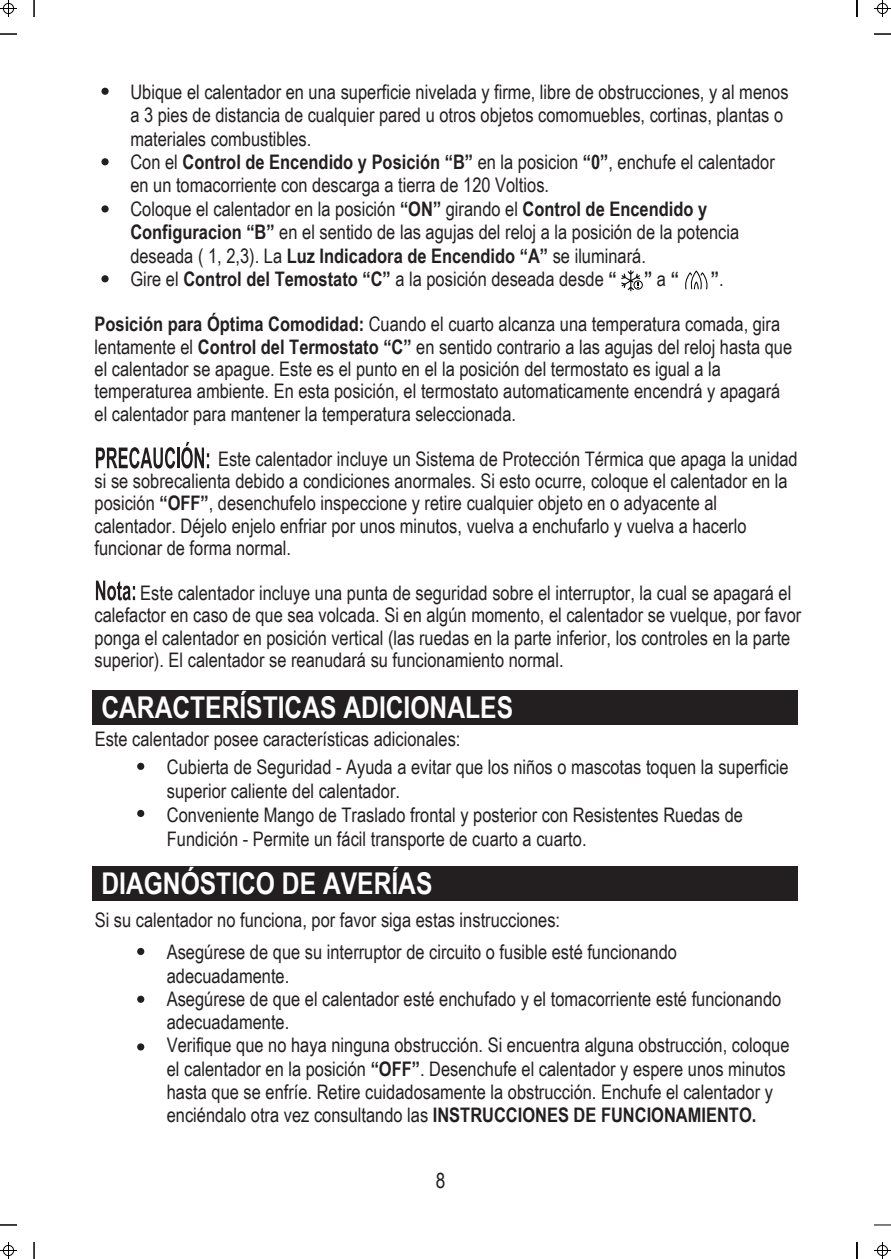
<style>
.page{position:relative;width:891px;height:1259px;background:#fff}
.page>*{position:absolute;margin:0;border:0;box-sizing:border-box;transform-origin:0 0}
.t1{font:700 30px "Arial Narrow";color:#fff}
.t2{font:21px "Arial Narrow";color:#231f20}
.t3{font:20px/22.4px "Arial Narrow";color:#231f20}
.t4{font:700 20px "Arial Narrow";color:#231f20}
.s1{font-weight:700}
.s2{font-weight:400}
</style>
<div class="page">
<div style="left:92px;top:690px;width:706px;height:35px;background:#231f20"></div>
<div style="left:92px;top:866px;width:706px;height:34px;background:#231f20"></div>
<svg style="left:101px;top:88px;width:8px;height:7px"></svg>
<svg style="left:101px;top:158px;width:8px;height:7px"></svg>
<svg style="left:101px;top:205px;width:8px;height:7px"></svg>
<svg style="left:101px;top:275px;width:8px;height:7px"></svg>
<svg style="left:137px;top:763px;width:7px;height:7px"></svg>
<svg style="left:137px;top:810px;width:7px;height:7px"></svg>
<svg style="left:137px;top:948px;width:7px;height:7px"></svg>
<svg style="left:137px;top:995px;width:7px;height:8px"></svg>
<svg style="left:137px;top:1043px;width:7px;height:7px"></svg>
<svg style="left:0;top:34px;width:17px;height:1px"></svg>
<svg style="left:0;top:1224px;width:17px;height:1px"></svg>
<svg style="left:34px;top:0;width:1px;height:17px"></svg>
<svg style="left:856px;top:0;width:1px;height:17px"></svg>
<svg style="left:34px;top:1242px;width:1px;height:17px"></svg>
<svg style="left:856px;top:1242px;width:1px;height:17px"></svg>
<svg style="left:874px;top:34px;width:16px;height:1px"></svg>
<svg style="left:874px;top:1224px;width:16px;height:1px"></svg>
<svg style="left:874px;top:0;width:16px;height:17px"></svg>
<div style="left:876px;top:3px;width:11px;height:11px;border:1px solid #000;border-radius:50%"></div>
<svg style="left:874px;top:1242px;width:16px;height:17px"></svg>
<div style="left:876px;top:1245px;width:11px;height:10px;border:1px solid #000;border-radius:50%"></div>
<svg style="left:0;top:0;width:17px;height:17px"></svg>
<div style="left:3px;top:3px;width:11px;height:11px;border:1px solid #000;border-radius:50%"></div>
<svg style="left:0;top:1242px;width:17px;height:17px"></svg>
<div style="left:3px;top:1245px;width:11px;height:10px;border:1px solid #000;border-radius:50%"></div>
<svg style="left:96px;top:447px;width:79px;height:21px"></svg>
<hr style="left:177px;top:447px;width:2px;height:21px;background:#231f20">
<svg style="left:181px;top:442px;width:28px;height:26px"></svg>
<svg style="left:96px;top:580px;width:39px;height:20px"></svg>
<svg style="left:685px;top:270px;width:23px;height:19px"></svg>
<svg style="left:621px;top:270px;width:21px;height:21px"></svg>
<p class="t3" style="left:130px;top:79px;width:659px;line-height:23.4px">Ubique el calentador en una superficie nivelada y firme, libre de obstrucciones, y al menos a 3 pies de distancia de cualquier pared u otros objetos comomuebles, cortinas, plantas o materiales combustibles.<br>Con el <span class="s1">Control de Encendido y Posición “B”</span> en la posicion <span class="s1">“0”</span>, enchufe el calentador en un tomacorriente con descarga a tierra de 120 Voltios.<br>Coloque el calentador en la posición <span class="s1">“ON”</span> girando el <span class="s1">Control de Encendido y Configuracion “B”</span> en el sentido de las agujas del reloj a la posición de la potencia deseada ( 1, 2,3). La <span class="s1">Luz Indicadora de Encendido “A”</span> se iluminará.<br>Gire el <span class="s1">Control del Temostato “C”</span> a la posición deseada desde <span class="s1">“</span></p>
<p class="t4" style="left:643px;top:264px;width:36px">” <span class="s2">a</span> “</p>
<p class="t4" style="left:710px;top:264px;width:14px">”<span class="s2">.</span></p>
<p class="t3" style="left:94px;top:312px;width:698px"><span class="s1">Posición para Óptima Comodidad:</span> Cuando el cuarto alcanza una temperatura comada, gira lentamente el <span class="s1">Control del Termostato “C”</span> en sentido contrario a las agujas del reloj hasta que el calentador se apague. Este es el punto en el la posición del termostato es igual a la temperaturea ambiente. En esta posición, el termostato automaticamente encendrá y apagará el calentador para mantener la temperatura seleccionada.</p>
<p class="t3" style="left:94px;top:446px;width:704px;text-indent:123px">Este calentador incluye un Sistema de Protección Térmica que apaga la unidad si se sobrecalienta debido a condiciones anormales. Si esto ocurre, coloque el calentador en la posición <span class="s1">“OFF”</span>, desenchufelo inspeccione y retire cualquier objeto en o adyacente al calentador. Déjelo enjelo enfriar por unos minutos, vuelva a enchufarlo y vuelva a hacerlo funcionar de forma normal.</p>
<p class="t3" style="left:94px;top:581px;width:708px;text-indent:46px">Este calentador incluye una punta de seguridad sobre el interruptor, la cual se apagará el calefactor en caso de que sea volcada. Si en algún momento, el calentador se vuelque, por favor ponga el calentador en posición vertical (las ruedas en la parte inferior, los controles en la parte superior). El calentador se reanudará su funcionamiento normal.</p>
<h1 class="t1" style="left:101px;top:685px;width:413px">CARACTERÍSTICAS ADICIONALES</h1>
<p class="t3" style="left:167px;top:724px;width:623px;line-height:28.2px;text-indent:-72px">Este calentador posee características adicionales:<br>Cubierta de Seguridad - Ayuda a evitar que los niños o mascotas toquen la superficie</p>
<p class="t3" style="left:167px;top:778px;width:577px;line-height:23.8px">superior caliente del calentador.<br>Conveniente Mango de Traslado frontal y posterior con Resistentes Ruedas de<br>Fundición - Permite un fácil transporte de cuarto a cuarto.</p>
<h1 class="t1" style="left:101px;top:861px;width:332px">DIAGNÓSTICO DE AVERÍAS</h1>
<p class="t3" style="left:167px;top:903px;width:511px;line-height:32.4px;text-indent:-72px">Si su calentador no funciona, por favor siga estas instrucciones:<br>Asegúrese de que su interruptor de circuito o fusible esté funcionando</p>
<p class="t3" style="left:167px;top:963px;width:624px;line-height:23.2px">adecuadamente.<br>Asegúrese de que el calentador esté enchufado y el tomacorriente esté funcionando adecuadamente.<br>Verifique que no haya ninguna obstrucción. Si encuentra alguna obstrucción, coloque el calentador en la posición <span class="s1">“OFF”</span>. Desenchufe el calentador y espere unos minutos hasta que se enfríe. Retire cuidadosamente la obstrucción. Enchufe el calentador y enciéndalo otra vez consultando las <span class="s1">INSTRUCCIONES DE FUNCIONAMIENTO.</span></p>
<p class="t2" style="left:435px;top:1165px;width:11px">8</p>
</div>
